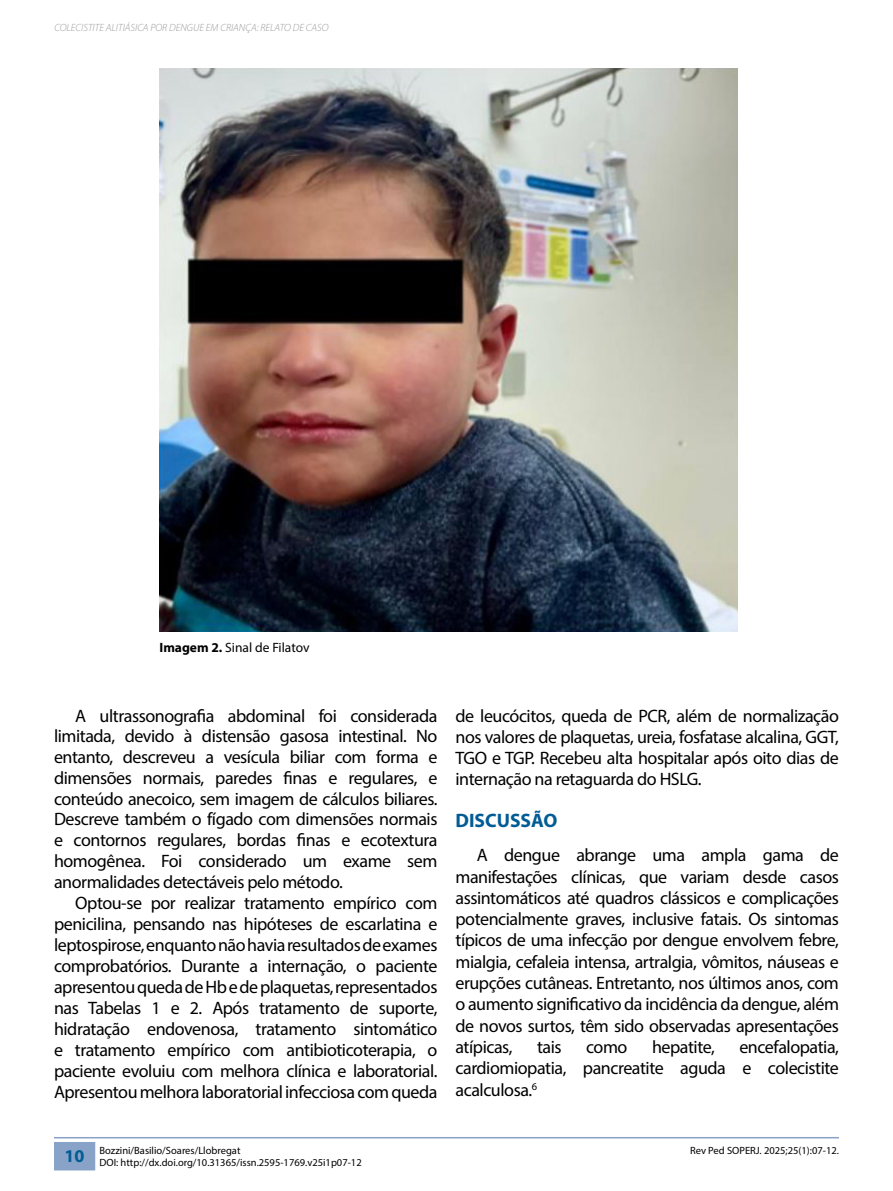
<style>
.page{position:relative;width:893px;height:1191px;background:#fff}
.page>*{position:absolute;margin:0;border:0;box-sizing:border-box;transform-origin:0 0}
.t1{font:700 19.5px "Myriad Pro";color:#015c95}
.t2{font:18px/21.3px "Myriad Pro";letter-spacing:-.025em;color:#000;text-align:justify}
.t3{font:13.5px "Myriad Pro";color:#000}
.t4{font:10.5px/12.6px "Myriad Pro";color:#000}
.t5{font:italic 300 10.5px "Myriad Pro";color:#9a999a}
.s1{font-weight:700}
</style>
<div class="page">
<hr style="left:54px;top:1137px;width:785px;height:1px;background:#89a3c8">
<div style="left:54px;top:1142px;width:41px;height:28px;background:#88a3c7"></div>
<img style="left:159px;top:68px;width:579px;height:563px">
<p class="t5" style="left:54px;top:21px;width:276px">COLECISTITE ALITIÁSICA POR DENGUE EM CRIANÇA: RELATO DE CASO</p>
<p class="t3" style="left:159px;top:639px;width:152px"><span class="s1">Imagem 2.</span> Sinal de Filatov</p>
<p class="t2" style="left:54px;top:705px;width:385px;line-height:20.7px;text-indent:21px">A ultrassonografia abdominal foi considerada limitada, devido à distensão gasosa intestinal. No entanto, descreveu a vesícula biliar com forma e dimensões normais, paredes finas e regulares, e conteúdo anecoico, sem imagem de cálculos biliares.<br>Descreve também o fígado com dimensões normais e contornos regulares, bordas finas e ecotextura homogênea. Foi considerado um exame sem anormalidades detectáveis pelo método.</p>
<p class="t2" style="left:54px;top:892px;width:385px;text-indent:21px">Optou-se por realizar tratamento empírico com penicilina, pensando nas hipóteses de escarlatina e leptospirose, enquanto não havia resultados de exames comprobatórios. Durante a internação, o paciente apresentou queda de Hb e de plaquetas, representados nas Tabelas 1 e 2. Após tratamento de suporte, hidratação endovenosa, tratamento sintomático e tratamento empírico com antibioticoterapia, o paciente evoluiu com melhora clínica e laboratorial.<br>Apresentou melhora laboratorial infecciosa com queda</p>
<p class="t2" style="left:455px;top:705px;width:385px">de leucócitos, queda de PCR, além de normalização nos valores de plaquetas, ureia, fosfatase alcalina, GGT, TGO e TGP. Recebeu alta hospitalar após oito dias de internação na retaguarda do HSLG.</p>
<p class="t1" style="left:455px;top:808px;width:103px">DISCUSSÃO</p>
<p class="t2" style="left:455px;top:844px;width:385px;text-indent:21px">A dengue abrange uma ampla gama de manifestações clínicas, que variam desde casos assintomáticos até quadros clássicos e complicações potencialmente graves, inclusive fatais. Os sintomas típicos de uma infecção por dengue envolvem febre, mialgia, cefaleia intensa, artralgia, vômitos, náuseas e erupções cutâneas. Entretanto, nos últimos anos, com o aumento significativo da incidência da dengue, além de novos surtos, têm sido observadas apresentações atípicas,</p>
<p class="t2" style="left:455px;top:1036px;width:385px;text-indent:284px">encefalopatia, cardiomiopatia, pancreatite aguda e colecistite acalculosa.<sup>6</sup></p>
<p class="t2" style="left:537px;top:1036px;width:26px">tais</p>
<p class="t2" style="left:586px;top:1036px;width:43px">como</p>
<p class="t2" style="left:652px;top:1036px;width:64px">hepatite,</p>
<p class="t4" style="left:65px;top:1143px;width:299px;text-indent:35px">Bozzini/Basilio/Soares/Llobregat<br><sup>10</sup> DOI: http://dx.doi.org/10.31365/issn.2595-1769.v25i1p07-12</p>
<p class="t4" style="left:690px;top:1143px;width:150px">Rev Ped SOPERJ. 2025;25(1):07-12.</p>
</div>
